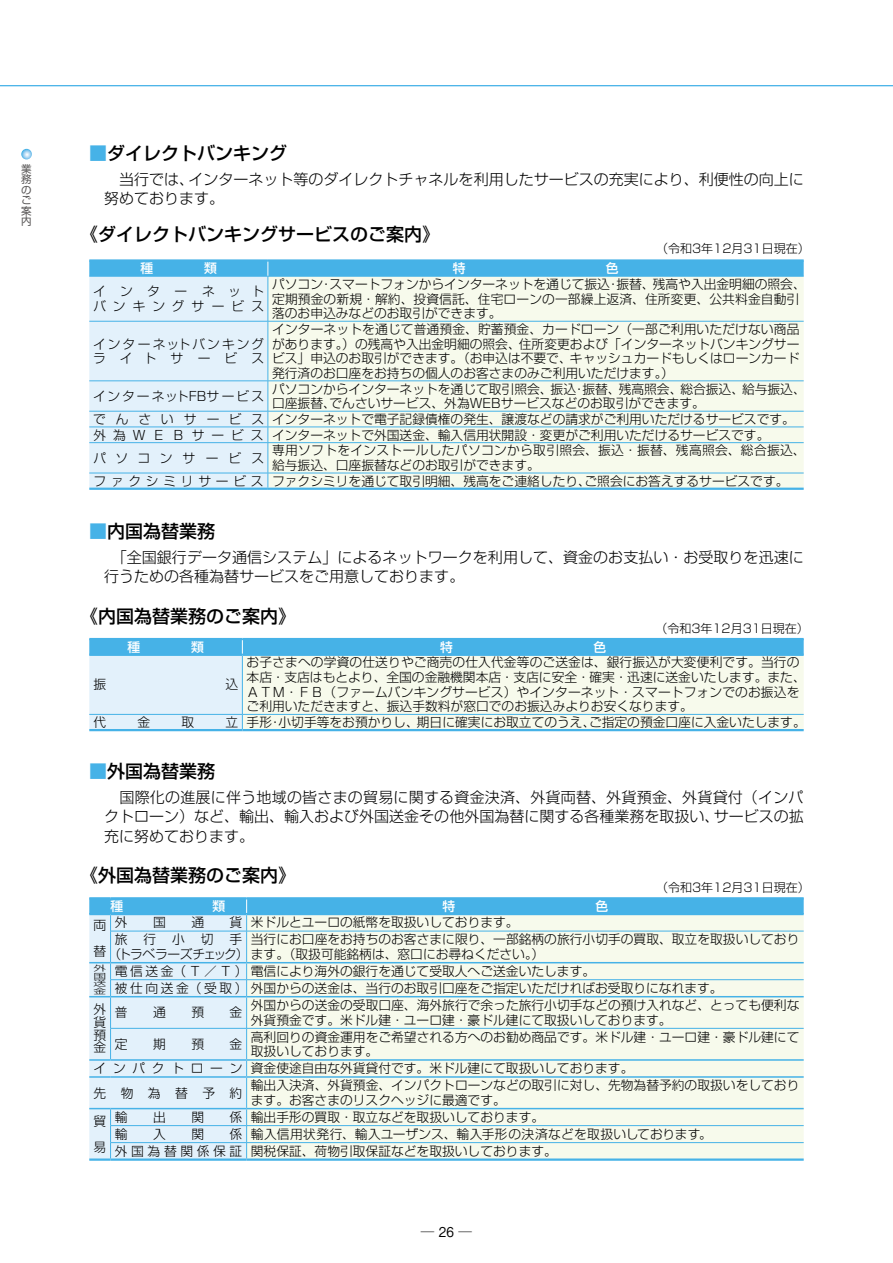
<style>
.page{position:relative;width:893px;height:1263px;background:#fff}
.page>*{position:absolute;margin:0;border:0;box-sizing:border-box;transform-origin:0 0}
.t1{font:500 18px "Shin Go Pro";color:#000}
.t2{font:300 15px/19.5px "Shin Go Pro";color:#000}
.t3{font:500 13.5px "Gothic BBB Pro";color:#000}
.t4{font:300 12.75px/14.5px "Shin Go Pro";color:#000}
.t5{font:300 12.75px "Shin Go Pro";letter-spacing:.025em;color:#000}
.t6{font:300 12.75px/14.5px "Shin Go Pro";letter-spacing:.17em;color:#000}
.t7{font:300 12.75px/14.5px "Shin Go Pro";letter-spacing:.58em;color:#000}
.t8{font:300 12.75px "Shin Go Pro";letter-spacing:.13em;color:#000}
.t9{font:500 12.75px "Shin Go Pro";color:#fff}
.t10{font:300 12.75px "Shin Go Pro";letter-spacing:.775em;color:#000}
.t11{font:300 12px "Shin Go Pro";color:#000}
.t12{font:10.5px/10.5px "Shin Go Pro";color:#595757;text-align:justify}
.t13{font:300 7.65px/7.6px "Shin Go Pro";color:#000;text-align:justify;scale:1.67 1}
.s1{font-family:"Futo Go B101 Pro";font-weight:700;color:#46b2e7}
.s2{color:#46b2e7}
</style>
<div class="page">
<hr style="left:0;top:85px;width:893px;height:1px;background:#46b2e7">
<svg style="left:21px;top:149px;width:11px;height:10px"></svg>
<hr style="left:89px;top:259px;width:179px;height:3px;background:#46b2e7">
<hr style="left:268px;top:259px;width:536px;height:3px;background:#46b2e7">
<svg style="left:89px;top:260px;width:715px;height:228px;background:#e0f0ee"></svg>
<hr style="left:89px;top:488px;width:179px;height:2px;background:#46b2e7">
<hr style="left:268px;top:488px;width:536px;height:2px;background:#46b2e7">
<hr style="left:89px;top:638px;width:153px;height:2px;background:#46b2e7">
<hr style="left:242px;top:638px;width:562px;height:2px;background:#46b2e7">
<svg style="left:89px;top:639px;width:715px;height:90px;background:#d0eaed"></svg>
<hr style="left:89px;top:729px;width:153px;height:2px;background:#46b2e7">
<hr style="left:242px;top:729px;width:562px;height:2px;background:#46b2e7">
<hr style="left:89px;top:897px;width:22px;height:2px;background:#46b2e7">
<hr style="left:111px;top:897px;width:136px;height:2px;background:#46b2e7">
<hr style="left:247px;top:897px;width:557px;height:2px;background:#46b2e7">
<hr style="left:89px;top:1158px;width:22px;height:3px;background:#46b2e7">
<hr style="left:111px;top:1158px;width:136px;height:3px;background:#46b2e7">
<hr style="left:247px;top:1158px;width:557px;height:3px;background:#46b2e7">
<svg style="left:89px;top:898px;width:715px;height:261px;background:#deefee"></svg>
<p class="t12" style="left:21px;top:162px;width:12px">業務のご案内</p>
<h1 class="t1" style="left:89px;top:139px;width:199px"><span class="s1">■</span>ダイレクトバンキング</h1>
<p class="t2" style="left:104px;top:167px;width:701px">　当行では、インターネット等のダイレクトチャネルを利用したサービスの充実により、利便性の向上に努めております。</p>
<h1 class="t1" style="left:80px;top:220px;width:361px">《ダイレクトバンキングサービスのご案内》</h1>
<p class="t11" style="left:656px;top:239px;width:155px">（令和3年12月31日現在）</p>
<p class="t9" style="left:140px;top:258px;width:78px">種　　　　類</p>
<p class="t7" style="left:93px;top:283px;width:173px">インターネットバンキングサービス</p>
<p class="t4" style="left:272px;top:275px;width:535px">パソコン・スマートフォンからインターネットを通じて振込・振替、残高や入出金明細の照会、定期預金の新規・解約、投資信託、住宅ローンの一部繰上返済、住所変更、公共料金自動引落のお申込みなどのお取引ができます。</p>
<p class="t6" style="left:93px;top:335px;width:172px">インターネットバンキングライトサービス</p>
<p class="t4" style="left:272px;top:320px;width:529px;text-align:justify">インターネットを通じて普通預金、貯蓄預金、カードローン（一部ご利用いただけない商品があります。）の残高や入出金明細の照会、住所変更および「インターネットバンキングサービス」申込のお取引ができます。（お申込は不要で、キャッシュカードもしくはローンカード発行済のお口座をお持ちの個人のお客さまのみご利用いただけます。）</p>
<p class="t4" style="left:272px;top:380px;width:535px">パソコンからインターネットを通じて取引照会、振込・振替、残高照会、総合振込、給与振込、</p>
<p class="t4" style="left:272px;top:394px;width:434px">口座振替、でんさいサービス、外為WEBサービスなどのお取引ができます。</p>
<p class="t4" style="left:93px;top:410px;width:703px">で ん さ い サ ー ビ ス インターネットで電子記録債権の発生、譲渡などの請求がご利用いただけるサービスです。</p>
<p class="t4" style="left:94px;top:426px;width:677px">外為ＷＥＢサービス インターネットで外国送金、輸入信用状開設・変更がご利用いただけるサービスです。</p>
<p class="t10" style="left:93px;top:447px;width:172px">パソコンサービス</p>
<p class="t8" style="left:93px;top:386px;width:172px">インターネットFBサービス</p>
<p class="t5" style="left:272px;top:440px;width:535px">専用ソフトをインストールしたパソコンから取引照会、振込・振替、残高照会、総合振込、</p>
<p class="t4" style="left:272px;top:456px;width:269px">給与振込、口座振替などのお取引ができます。</p>
<p class="t4" style="left:94px;top:472px;width:696px">ファクシミリサービス ファクシミリを通じて取引明細、残高をご連絡したり、ご照会にお答えするサービスです。</p>
<h1 class="t1" style="left:89px;top:517px;width:128px"><span class="s1">■</span>内国為替業務</h1>
<p class="t2" style="left:104px;top:545px;width:701px">　「全国銀行データ通信システム」によるネットワークを利用して、資金のお支払い・お受取りを迅速に行うための各種為替サービスをご用意しております。</p>
<h1 class="t1" style="left:80px;top:601px;width:218px">《内国為替業務のご案内》</h1>
<p class="t11" style="left:655px;top:618px;width:155px">（令和3年12月31日現在）</p>
<p class="t9" style="left:127px;top:636px;width:78px">種　　　　類</p>
<p class="t4" style="left:94px;top:676px;width:14px">振</p>
<p class="t4" style="left:225px;top:676px;width:14px">込</p>
<p class="t4" style="left:247px;top:654px;width:561px">お子さまへの学資の仕送りやご商売の仕入代金等のご送金は、銀行振込が大変便利です。当行の本店・支店はもとより、全国の金融機関本店・支店に安全・確実・迅速に送金いたします。また、ＡＴＭ・ＦＢ（ファームバンキングサービス）やインターネット・スマートフォンでのお振込をご利用いただきますと、振込手数料が窓口でのお振込みよりお安くなります。</p>
<p class="t4" style="left:94px;top:713px;width:14px">代</p>
<p class="t4" style="left:137px;top:713px;width:14px">金</p>
<p class="t4" style="left:181px;top:713px;width:14px">取</p>
<p class="t4" style="left:225px;top:713px;width:582px">立 手形・小切手等をお預かりし、期日に確実にお取立てのうえ、ご指定の預金口座に入金いたします。</p>
<h1 class="t1" style="left:89px;top:757px;width:127px"><span class="s2">■</span>外国為替業務</h1>
<p class="t2" style="left:104px;top:785px;width:701px;text-align:justify">　国際化の進展に伴う地域の皆さまの貿易に関する資金決済、外貨両替、外貨預金、外貨貸付（インパクトローン）など、輸出、輸入および外国送金その他外国為替に関する各種業務を取扱い、サービスの拡充に努めております。</p>
<h1 class="t1" style="left:80px;top:860px;width:218px">《外国為替業務のご案内》</h1>
<p class="t11" style="left:656px;top:877px;width:155px">（令和3年12月31日現在）</p>
<p class="t4" style="left:94px;top:911px;width:14px;line-height:25.5px">両替</p>
<p class="t4" style="left:115px;top:914px;width:14px">外</p>
<p class="t4" style="left:153px;top:914px;width:14px">国</p>
<p class="t4" style="left:191px;top:914px;width:14px">通</p>
<p class="t4" style="left:230px;top:914px;width:291px">貨 米ドルとユーロの紙幣を取扱いしております。</p>
<p class="t4" style="left:251px;top:931px;width:550px">当行にお口座をお持ちのお客さまに限り、一部銘柄の旅行小切手の買取、取立を取扱いしており</p>
<p class="t4" style="left:115px;top:931px;width:14px">旅</p>
<p class="t4" style="left:144px;top:931px;width:14px">行</p>
<p class="t4" style="left:172px;top:931px;width:14px">小</p>
<p class="t4" style="left:201px;top:931px;width:14px">切</p>
<p class="t4" style="left:108px;top:931px;width:437px;text-indent:121px">手<br>（トラベラーズチェック）ます。（取扱可能銘柄は、窓口にお尋ねください。）</p>
<p class="t13" style="left:94px;top:963px;width:9px">外国送金</p>
<p class="t4" style="left:115px;top:961px;width:609px;line-height:17px">電信送金（Ｔ／Ｔ）電信により海外の銀行を通じて受取人へご送金いたします。<br>被仕向送金（受取）外国からの送金は、当行のお取引口座をご指定いただければお受取りになれます。</p>
<p class="t4" style="left:94px;top:1001px;width:14px;line-height:12.8px;text-align:justify">外貨預金</p>
<p class="t4" style="left:115px;top:1004px;width:14px">普</p>
<p class="t4" style="left:153px;top:1004px;width:14px">通</p>
<p class="t4" style="left:191px;top:1004px;width:14px">預</p>
<p class="t4" style="left:230px;top:1004px;width:14px">金</p>
<p class="t4" style="left:251px;top:996px;width:550px">外国からの送金の受取口座、海外旅行で余った旅行小切手などの預け入れなど、とっても便利な外貨預金です。米ドル建・ユーロ建・豪ドル建にて取扱いしております。</p>
<p class="t4" style="left:115px;top:1035px;width:14px">定</p>
<p class="t4" style="left:153px;top:1035px;width:14px">期</p>
<p class="t4" style="left:191px;top:1035px;width:14px">預</p>
<p class="t4" style="left:230px;top:1035px;width:14px">金</p>
<p class="t4" style="left:251px;top:1028px;width:550px">高利回りの資金運用をご希望される方へのお勧め商品です。米ドル建・ユーロ建・豪ドル建にて取扱いしております。</p>
<p class="t4" style="left:94px;top:1055px;width:541px;line-height:24.3px">インパクトローン 資金使途自由な外貨貸付です。米ドル建にて取扱いしております。先物為替予約</p>
<p class="t4" style="left:251px;top:1076px;width:550px">輸出入決済、外貨預金、インパクトローンなどの取引に対し、先物為替予約の取扱いをしております。お客さまのリスクヘッジに最適です。</p>
<p class="t4" style="left:94px;top:1107px;width:14px;line-height:25.5px">貿易</p>
<p class="t4" style="left:115px;top:1108px;width:14px">輸</p>
<p class="t4" style="left:153px;top:1108px;width:14px">出</p>
<p class="t4" style="left:191px;top:1108px;width:14px">関</p>
<p class="t4" style="left:230px;top:1108px;width:316px">係 輸出手形の買取・取立などを取扱いしております。</p>
<p class="t4" style="left:115px;top:1124px;width:598px;line-height:17px;text-indent:115px">係 輸入信用状発行、輸入ユーザンス、輸入手形の決済などを取扱いしております。外国為替関係保証 関税保証、荷物引取保証などを取扱いしております。</p>
<p class="t4" style="left:115px;top:1125px;width:14px">輸</p>
<p class="t4" style="left:153px;top:1125px;width:14px">入</p>
<p class="t4" style="left:191px;top:1125px;width:14px">関</p>
<p class="t3" style="left:421px;top:1221px;width:53px">─ 26 ─</p>
</div>
